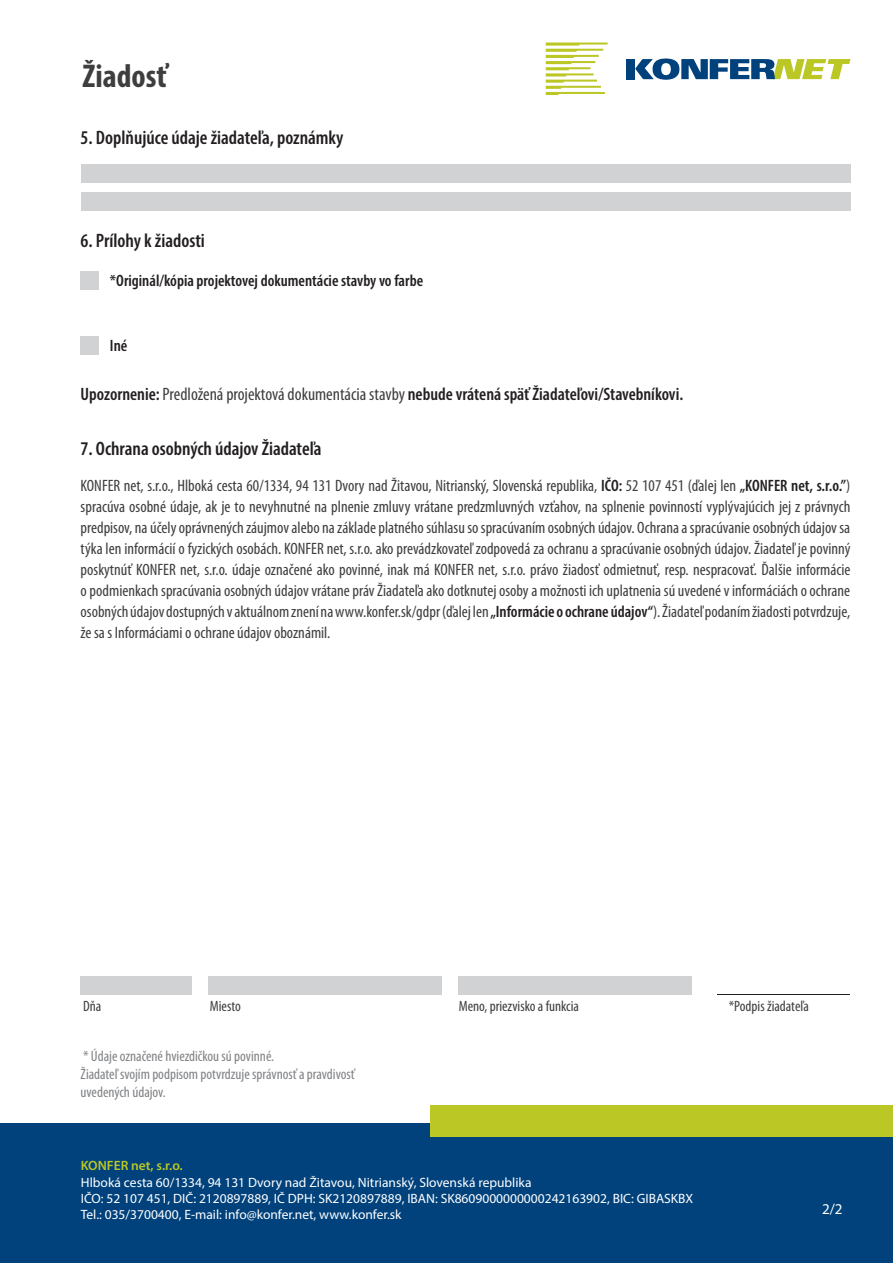
<style>
.page{position:relative;width:893px;height:1263px;background:#fff}
.page>*{position:absolute;margin:0;border:0;box-sizing:border-box;transform-origin:0 0}
.t1{font:700 condensed 33px "Myriad Pro";color:#3e3e3f}
.t2{font:600 condensed 19.5px "Myriad Pro";color:#231f20}
.t3{font:600 condensed 18px "Myriad Pro";color:#231f20}
.t4{font:condensed 16.5px/21px "Myriad Pro";color:#3e3e3f;text-align:justify}
.t5{font:600 condensed 16.5px "Myriad Pro";color:#231f20}
.t6{font:condensed 15px/18px "Myriad Pro";color:#808285}
.t7{font:condensed 15px "Myriad Pro";color:#3e3e3f}
.t8{font:15px "Myriad Pro";color:#fff}
.t9{font:13.5px/16.2px "Myriad Pro";color:#fff}
.t10{font:600 13.5px "Myriad Pro";color:#bac724}
.s1{font-weight:400;color:#3e3e3f}
.s2{font-weight:600;color:#231f20}
</style>
<div class="page">
<div style="left:0;top:1123px;width:893px;height:140px;background:#01427c"></div>
<svg style="left:635px;top:59px;width:215px;height:21px"></svg>
<div style="left:627px;top:59px;width:8px;height:20px;background:#01427c"></div>
<svg style="left:546px;top:43px;width:62px;height:52px"></svg>
<div style="left:430px;top:1105px;width:463px;height:32px;background:#bac724"></div>
<div style="left:81px;top:164px;width:770px;height:18px;background:#d1d2d4"></div>
<div style="left:81px;top:192px;width:770px;height:18px;background:#d1d2d4"></div>
<div style="left:81px;top:272px;width:18px;height:18px;background:#d1d2d4"></div>
<div style="left:81px;top:336px;width:18px;height:18px;background:#d1d2d4"></div>
<div style="left:81px;top:976px;width:111px;height:18px;background:#d1d2d4"></div>
<div style="left:208px;top:976px;width:234px;height:18px;background:#d1d2d4"></div>
<div style="left:458px;top:976px;width:234px;height:18px;background:#d1d2d4"></div>
<hr style="left:717px;top:994px;width:133px;height:1px;background:#231f20">
<h1 class="t1" style="left:82px;top:55px;width:86px">Žiadosť</h1>
<p class="t2" style="left:81px;top:125px;width:264px">5. Doplňujúce údaje žiadateľa, poznámky</p>
<p class="t2" style="left:81px;top:229px;width:126px">6. Prílohy k žiadosti</p>
<p class="t5" style="left:110px;top:271px;width:315px">*Originál/kópia projektovej dokumentácie stavby vo farbe</p>
<p class="t5" style="left:110px;top:335px;width:19px">Iné</p>
<p class="t3" style="left:81px;top:383px;width:604px">Upozornenie: <span class="s1">Predložená projektová dokumentácia stavby</span> nebude vrátená späť Žiadateľovi/Stavebníkovi.</p>
<p class="t2" style="left:81px;top:437px;width:242px">7. Ochrana osobných údajov Žiadateľa</p>
<p class="t4" style="left:81px;top:475px;width:771px">KONFER net, s.r.o., Hlboká cesta 60/1334, 94 131 Dvory nad Žitavou, Nitrianský, Slovenská republika, <span class="s2">IČO:</span> 52 107 451 (ďalej len <span class="s2">„KONFER net, s.r.o.”</span>) spracúva osobné údaje, ak je to nevyhnutné na plnenie zmluvy vrátane predzmluvných vzťahov, na splnenie povinností vyplývajúcich jej z právnych predpisov, na účely oprávnených záujmov alebo na základe platného súhlasu so spracúvaním osobných údajov. Ochrana a spracúvanie osobných údajov sa týka len informácií o fyzických osobách. KONFER net, s.r.o. ako prevádzkovateľ zodpovedá za ochranu a spracúvanie osobných údajov. Žiadateľ je povinný poskytnúť KONFER net, s.r.o. údaje označené ako povinné, inak má KONFER net, s.r.o. právo žiadosť odmietnuť, resp. nespracovať. Ďalšie informácie o podmienkach spracúvania osobných údajov vrátane práv Žiadateľa ako dotknutej osoby a možnosti ich uplatnenia sú uvedené v informáciách o ochrane osobných údajov dostupných v aktuálnom znení na www.konfer.sk/gdpr (ďalej len <span class="s2">„Informácie o ochrane údajov“</span>). Žiadateľ podaním žiadosti potvrdzuje, že sa s Informáciami o ochrane údajov oboznámil.</p>
<p class="t7" style="left:83px;top:996px;width:20px">Dňa</p>
<p class="t7" style="left:210px;top:996px;width:33px">Miesto</p>
<p class="t7" style="left:459px;top:996px;width:122px">Meno, priezvisko a funkcia</p>
<p class="t7" style="left:729px;top:996px;width:82px">*Podpis žiadateľa</p>
<p class="t6" style="left:81px;top:1047px;width:276px">* Údaje označené hviezdičkou sú povinné.<br>Žiadateľ svojím podpisom potvrdzuje správnosť a pravdivosť uvedených údajov.</p>
<p class="t10" style="left:81px;top:1157px;width:104px">KONFER net, s.r.o.</p>
<p class="t9" style="left:81px;top:1174px;width:614px">Hlboká cesta 60/1334, 94 131 Dvory nad Žitavou, Nitrianský, Slovenská republika<br>IČO: 52 107 451, DIČ: 2120897889, IČ DPH: SK2120897889, IBAN: SK8609000000000242163902, BIC: GIBASKBX<br>Tel.: 035/3700400, E-mail: info@konfer.net, www.konfer.sk</p>
<p class="t8" style="left:822px;top:1199px;width:22px">2/2</p>
</div>
